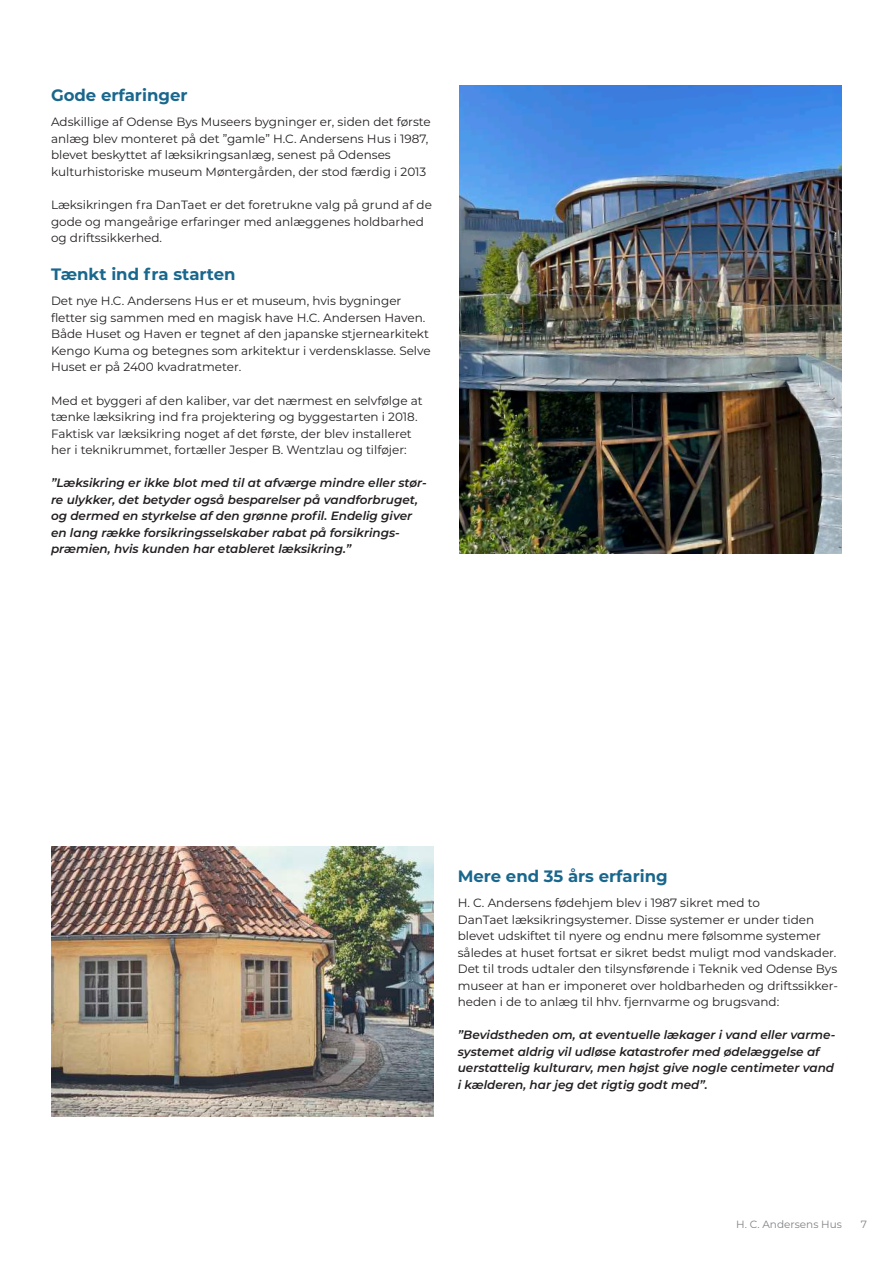
<style>
.page{position:relative;width:893px;height:1263px;background:#fff}
.page>*{position:absolute;margin:0;border:0;box-sizing:border-box;transform-origin:0 0}
.t1{font:700 16.5px "Montserrat";color:#19678d}
.t2{font:12px/16.5px "Montserrat";color:#231f20}
.t3{font:italic 600 12px/16.5px "Montserrat";color:#231f20}
.t4{font:10.5px "Montserrat";color:#808285}
</style>
<div class="page">
<img style="left:459px;top:85px;width:383px;height:469px">
<img style="left:51px;top:846px;width:383px;height:270px">
<h1 class="t1" style="left:51px;top:83px;width:138px">Gode erfaringer</h1>
<p class="t2" style="left:51px;top:113px;width:381px">Adskillige af Odense Bys Museers bygninger er, siden det første anlæg blev monteret på det ”gamle” H.C. Andersens Hus i 1987, blevet beskyttet af læksikringsanlæg, senest på Odenses kulturhistoriske museum Møntergården, der stod færdig i 2013</p>
<p class="t2" style="left:51px;top:196px;width:382px">Læksikringen fra DanTaet er det foretrukne valg på grund af de gode og mangeårige erfaringer med anlæggenes holdbarhed og driftssikkerhed.</p>
<h1 class="t1" style="left:51px;top:262px;width:186px">Tænkt ind fra starten</h1>
<p class="t2" style="left:51px;top:292px;width:381px">Det nye H.C. Andersens Hus er et museum, hvis bygninger fletter sig sammen med en magisk have H.C. Andersen Haven.<br>Både Huset og Haven er tegnet af den japanske stjernearkitekt Kengo Kuma og betegnes som arkitektur i verdensklasse. Selve Huset er på 2400 kvadratmeter.</p>
<p class="t2" style="left:51px;top:392px;width:373px">Med et byggeri af den kaliber, var det nærmest en selvfølge at tænke læksikring ind fra projektering og byggestarten i 2018.<br>Faktisk var læksikring noget af det første, der blev installeret her i teknikrummet, fortæller Jesper B. Wentzlau og tilføjer:</p>
<p class="t3" style="left:51px;top:474px;width:377px">”Læksikring er ikke blot med til at afværge mindre eller stør&shy;re ulykker, det betyder også besparelser på vandforbruget, og dermed en styrkelse af den grønne profil. Endelig giver en lang række forsikringsselskaber rabat på forsikrings&shy;præmien, hvis kunden har etableret læksikring.”</p>
<h1 class="t1" style="left:458px;top:864px;width:211px">Mere end 35 års erfaring</h1>
<p class="t2" style="left:458px;top:894px;width:382px">H. C. Andersens fødehjem blev i 1987 sikret med to<br>DanTaet læksikringsystemer. Disse systemer er under tiden blevet udskiftet til nyere og endnu mere følsomme systemer således at huset fortsat er sikret bedst muligt mod vandskader.<br>Det til trods udtaler den tilsynsførende i Teknik ved Odense Bys museer at han er imponeret over holdbarheden og driftssikker&shy;heden i de to anlæg til hhv. fjernvarme og brugsvand:</p>
<p class="t3" style="left:458px;top:1026px;width:379px">”Bevidstheden om, at eventuelle lækager i vand eller varme&shy;systemet aldrig vil udløse katastrofer med ødelæggelse af uerstattelig kulturarv, men højst give nogle centimeter vand i kælderen, har jeg det rigtig godt med”.</p>
<p class="t4" style="left:736px;top:1217px;width:107px">H. C. Andersens Hus</p>
<p class="t4" style="left:861px;top:1217px;width:8px">7</p>
</div>
